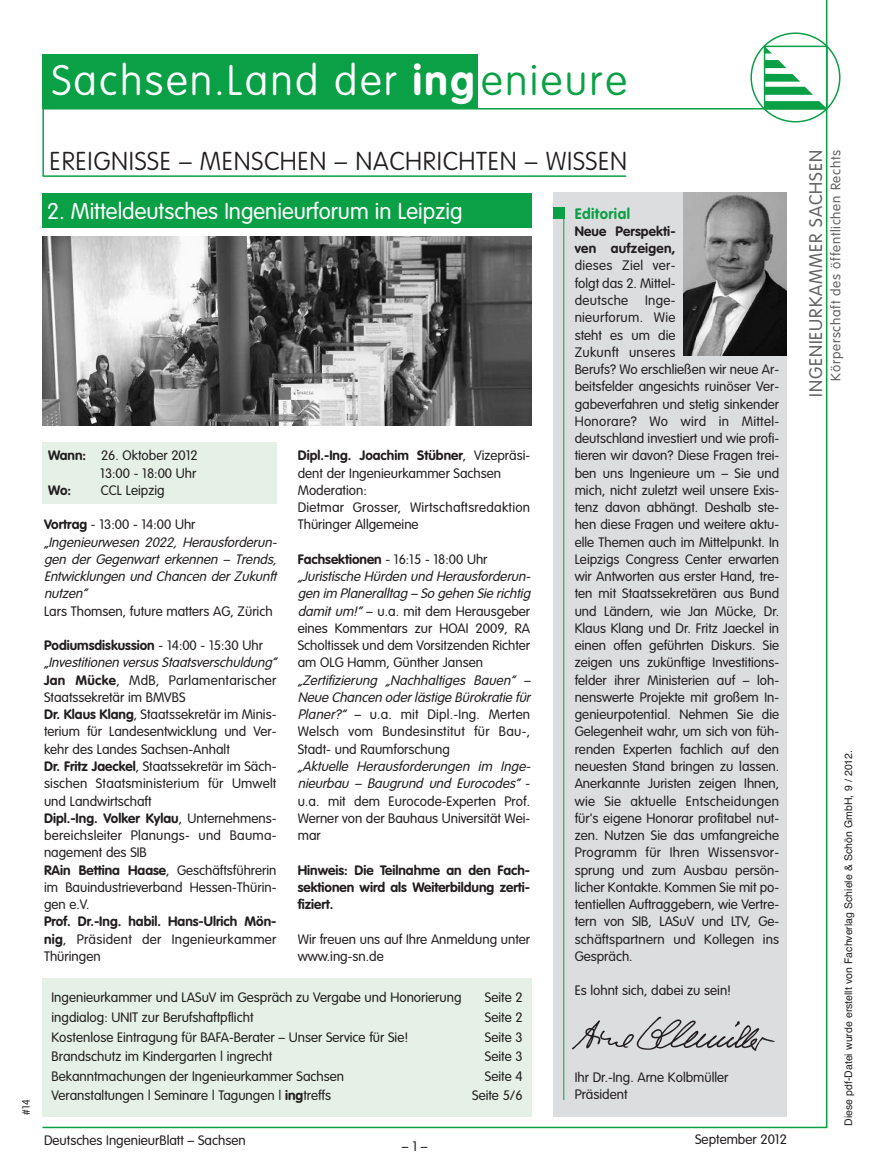
<style>
.page{position:relative;width:872px;height:1170px;background:#fff}
.page>*{position:absolute;margin:0;border:0;box-sizing:border-box;transform-origin:0 0}
.t1{font:100 42px "VAG Rounded";letter-spacing:.055em;color:#fff}
.t2{font:100 25.5px "VAG Rounded";letter-spacing:.025em;color:#231f20}
.t3{font:300 22.5px "VAG Rounded";color:#fff}
.t4{font:300 18px "VAG Rounded";letter-spacing:.055em;color:#636366}
.t5{font:700 15px "VAG Rounded";letter-spacing:.03em;color:#0aa046}
.t6{font:300 13.5px/17.2px "VAG Rounded";color:#231f20}
.t7{font:italic 300 13.5px/17.2px "VAG Rounded";color:#231f20}
.t8{font:700 13.5px/17.2px "VAG Rounded";color:#231f20;text-align:justify}
.t9{font:300 13.5px "VAG Rounded";letter-spacing:.055em;color:#636366}
.t10{font:10.5px "Helvetica";color:#231f20}
.t11{font:300 10.5px "VAG Rounded";color:#231f20}
.s1{font-weight:700}
.s2{color:#0aa046}
.s3{font-weight:700;font-style:normal}
.s4{font-style:normal}
.s5{font-style:italic}
.s6{font-weight:300}
</style>
<div class="page">
<div style="left:42px;top:442px;width:234px;height:62px;background:#e5f1e6"></div>
<hr style="left:43px;top:1126px;width:784px;height:2px;background:#0aa046">
<div style="left:43px;top:193px;width:488px;height:35px;background:#0aa046"></div>
<div style="left:43px;top:55px;width:434px;height:54px;background:#0aa046"></div>
<hr style="left:43px;top:108px;width:783px;height:1px;background:#0aa046">
<hr style="left:42px;top:109px;width:2px;height:67px;background:#0aa046">
<hr style="left:43px;top:175px;width:583px;height:2px;background:#0aa046">
<hr style="left:826px;top:0;width:1px;height:1127px;background:#0aa046">
<svg style="left:750px;top:32px;width:90px;height:90px"></svg>
<div style="left:553px;top:193px;width:234px;height:923px;background:#dcdddf"></div>
<div style="left:553px;top:208px;width:11px;height:11px;background:#0aa046"></div>
<hr style="left:563px;top:209px;width:1px;height:890px;background:#0aa046">
<div style="left:43px;top:978px;width:488px;height:138px;background:#e5f1e6"></div>
<img style="left:683px;top:193px;width:104px;height:162px">
<img style="left:43px;top:236px;width:488px;height:189px">
<svg style="left:572px;top:1016px;width:203px;height:34px"></svg>
<h1 class="t1" style="left:52px;top:62px;width:576px">Sachsen.Land der <span class="s1">ing</span><span class="s2">enieure</span></h1>
<p class="t11" style="left:22px;top:1114px;width:16px;rotate:-90deg">#14</p>
<h2 class="t2" style="left:50px;top:150px;width:579px">EREIGNISSE – MENSCHEN – NACHRICHTEN – WISSEN</h2>
<h3 class="t3" style="left:47px;top:201px;width:417px">2. Mitteldeutsches Ingenieurforum in Leipzig</h3>
<p class="t6" style="left:48px;top:448px;width:151px;text-align:right"><span class="s1">Wann:</span> 26. Oktober 2012<br>13:00 - 18:00 Uhr</p>
<p class="t8" style="left:48px;top:482px;width:24px">Wo:</p>
<p class="t6" style="left:101px;top:482px;width:65px">CCL Leipzig</p>
<p class="t7" style="left:44px;top:517px;width:237px"><span class="s3">Vortrag</span> <span class="s4">- 13:00 - 14:00 Uhr </span>„Ingenieurwesen 2022, Herausforderun&shy;gen der Gegenwart erkennen – Trends,<br>Entwicklungen und Chancen der Zukunft nutzen“</p>
<p class="t6" style="left:44px;top:603px;width:230px">Lars Thomsen, future matters AG, Zürich</p>
<p class="t6" style="left:44px;top:637px;width:237px"><span class="s1">Podiumsdiskussion</span> - 14:00 - 15:30 Uhr <span class="s5">„Investitionen versus Staatsverschuldung“ </span><span class="s1">Jan Mücke</span>, MdB, Parlamentarischer Staatssekretär im BMVBS<br><span class="s1">Dr. Klaus Klang</span>, Staatssekretär im Minis&shy;terium für Landesentwicklung und Ver&shy;kehr des Landes Sachsen-Anhalt<br><span class="s1">Dr. Fritz Jaeckel</span>, Staatssekretär im Säch&shy;sischen Staatsministerium für Umwelt und Landwirtschaft<br><span class="s1">Dipl.-Ing. Volker Kylau</span>, Unternehmens&shy;bereichsleiter Planungs- und Bauma&shy;nagement des SIB<br><span class="s1">RAin Bettina Haase</span>, Geschäftsführerin im Bauindustrieverband Hessen-Thürin&shy;gen e.V.</p>
<p class="t8" style="left:44px;top:913px;width:234px">Prof. Dr.-Ing. habil. Hans-Ulrich Mön&shy;nig<span class="s6">, Präsident der Ingenieurkammer Thüringen</span></p>
<p class="t6" style="left:298px;top:448px;width:234px"><span class="s1">Dipl.-Ing. Joachim Stübner</span>, Vizepräsi&shy;dent der Ingenieurkammer Sachsen<br>Moderation:<br>Dietmar Grosser, Wirtschaftsredaktion<br>Thüringer Allgemeine</p>
<p class="t6" style="left:298px;top:551px;width:237px"><span class="s1">Fachsektionen</span> - 16:15 - 18:00 Uhr <span class="s5">„Juristische Hürden und Herausforderun&shy;gen im Planeralltag – So gehen Sie richtig damit um!”</span> – u.a. mit dem Herausgeber eines Kommentars zur HOAI 2009, RA Scholtissek und dem Vorsitzenden Richter am OLG Hamm, Günther Jansen</p>
<p class="t7" style="left:298px;top:672px;width:237px">„Zertifizierung „Nachhaltiges Bauen” – Neue Chancen oder lästige Bürokratie für Planer?” <span class="s4">– u.a. mit Dipl.-Ing. Merten Welsch vom Bundesinstitut für Bau-, Stadt- und Raumforschung</span></p>
<p class="t6" style="left:298px;top:758px;width:237px"><span class="s5">„Aktuelle Herausforderungen im Inge&shy;nieurbau – Baugrund und Eurocodes“</span> - u.a. mit dem Eurocode-Experten Prof.<br>Werner von der Bauhaus Universität Wei&shy;mar</p>
<p class="t8" style="left:298px;top:862px;width:234px">Hinweis: Die Teilnahme an den Fach&shy;sektionen wird als Weiterbildung zerti&shy;fiziert.</p>
<p class="t6" style="left:298px;top:931px;width:234px">Wir freuen uns auf Ihre Anmeldung unter www.ing-sn.de</p>
<p class="t6" style="left:52px;top:990px;width:411px">Ingenieurkammer und LASuV im Gespräch zu Vergabe und Honorierung</p>
<p class="t6" style="left:485px;top:990px;width:39px">Seite 2</p>
<p class="t6" style="left:52px;top:1009px;width:203px">ingdialog: UNIT zur Berufshaftpflicht</p>
<p class="t6" style="left:485px;top:1009px;width:39px">Seite 2</p>
<p class="t6" style="left:52px;top:1029px;width:358px">Kostenlose Eintragung für BAFA-Berater – Unser Service für Sie!</p>
<p class="t6" style="left:485px;top:1029px;width:39px">Seite 3</p>
<p class="t6" style="left:52px;top:1048px;width:222px">Brandschutz im Kindergarten | ingrecht</p>
<p class="t6" style="left:485px;top:1048px;width:39px">Seite 3</p>
<p class="t6" style="left:52px;top:1068px;width:294px">Bekanntmachungen der Ingenieurkammer Sachsen</p>
<p class="t6" style="left:485px;top:1068px;width:39px">Seite 4</p>
<p class="t6" style="left:52px;top:1087px;width:281px">Veranstaltungen | Seminare | Tagungen | <span class="s1">ing</span>treffs</p>
<p class="t6" style="left:472px;top:1087px;width:52px">Seite 5/6</p>
<p class="t5" style="left:575px;top:207px;width:57px">Editorial</p>
<p class="t8" style="left:575px;top:223px;width:102px">Neue Perspekti&shy;ven aufzeigen,</p>
<p class="t6" style="left:575px;top:258px;width:206px">dieses Ziel ver-<br>folgt das 2. Mittel-<br>deutsche Inge-<br>nieurforum. Wie<br>steht es um die<br>Zukunft unseres<br>Berufs? Wo erschließen wir neue Ar&shy;beitsfelder angesichts ruinöser Ver&shy;gabeverfahren und stetig sinkender<br>Honorare? Wo wird in Mittel&shy;deutschland investiert und wie profi&shy;tieren wir davon? Diese Fragen trei&shy;ben uns Ingenieure um – Sie und mich, nicht zuletzt weil unsere Exis&shy;tenz davon abhängt. Deshalb ste&shy;hen diese Fragen und weitere aktu&shy;elle Themen auch im Mittelpunkt. In<br>Leipzigs Congress Center erwarten wir Antworten aus erster Hand, tre&shy;ten mit Staatssekretären aus Bund und Ländern, wie Jan Mücke, Dr.<br>Klaus Klang und Dr. Fritz Jaeckel in einen offen geführten Diskurs. Sie zeigen uns zukünftige Investitions&shy;felder ihrer Ministerien auf – loh&shy;nenswerte Projekte mit großem In&shy;genieurpotential. Nehmen Sie die<br>Gelegenheit wahr, um sich von füh&shy;renden Experten fachlich auf den neuesten Stand bringen zu lassen.<br>Anerkannte Juristen zeigen Ihnen, wie Sie aktuelle Entscheidungen für's eigene Honorar profitabel nut&shy;zen. Nutzen Sie das umfangreiche<br>Programm für Ihren Wissensvor&shy;sprung und zum Ausbau persön&shy;licher Kontakte. Kommen Sie mit po&shy;tentiellen Auftraggebern, wie Vertre&shy;tern von SIB, LASuV und LTV, Ge&shy;schäftspartnern und Kollegen ins<br>Gespräch.</p>
<p class="t6" style="left:575px;top:982px;width:158px">Es lohnt sich, dabei zu sein!</p>
<p class="t6" style="left:575px;top:1069px;width:155px">Ihr Dr.-Ing. Arne Kolbmüller<br>Präsident</p>
<p class="t6" style="left:44px;top:1132px;width:203px">Deutsches IngenieurBlatt – Sachsen</p>
<p class="t6" style="left:695px;top:1131px;width:93px">September 2012</p>
<p class="t6" style="left:402px;top:1138px;width:27px">–1–</p>
<h3 class="t4" style="left:808px;top:397px;width:248px;rotate:-90deg">INGENIEURKAMMER SACHSEN</h3>
<p class="t9" style="left:830px;top:381px;width:232px;rotate:-90deg">Körperschaft des öffentlichen Rechts</p>
<p class="t10" style="left:842px;top:1125px;width:377px;rotate:-90deg">Diese pdf-Datei wurde erstellt von Fachverlag Schiele &amp; Schön GmbH, 9 / 2012.</p>
</div>
